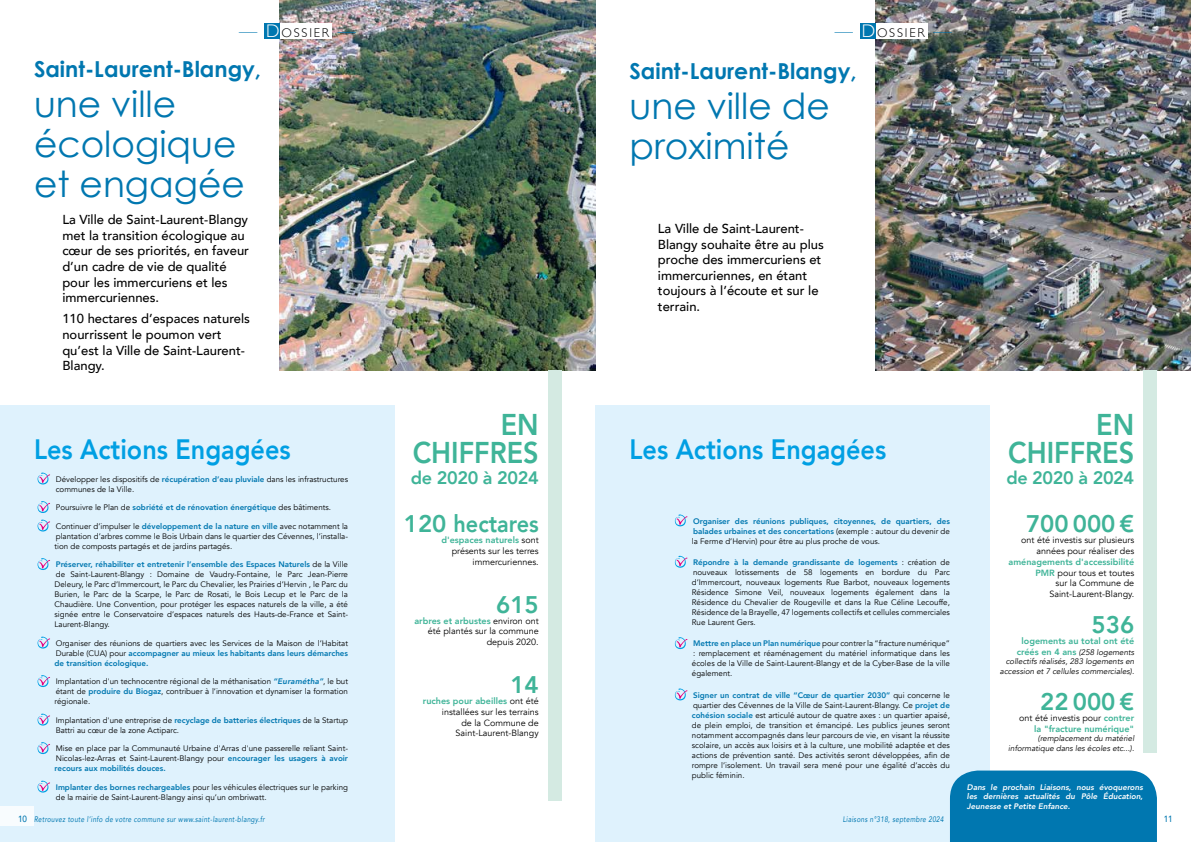
<style>
.page{position:relative;width:1191px;height:842px;background:#fff}
.page>*{position:absolute;margin:0;border:0;box-sizing:border-box;transform-origin:0 0}
.t1{font:36px/40px "Century Gothic";color:#0077b0}
.t2{font:800 30px/27.7px "Avenir";color:#3fb498;text-align:right;scale:.9 1}
.t3{font:800 28px "Avenir";color:#009fe3;scale:.9 1}
.t4{font:800 24px "Avenir";color:#3fb498}
.t5{font:700 22px "Century Gothic";color:#0077b0}
.t6{font:800 18px "Avenir";letter-spacing:-.02em;color:#3fb498}
.t7{font:500 13px/15.6px "Avenir";color:#000}
.t8{font:300 12.7px "Gill Sans";letter-spacing:.145em;color:#000}
.t9{font:9px/10.8px "Avenir";color:#000;text-align:right}
.t10{font:800 9px/10.8px "Avenir";color:#3fb498;text-align:right}
.t11{font:500 9px "Avenir";color:#0077b0;scale:.9 1}
.t12{font:8px/10px "Avenir";color:#000;text-align:justify}
.t13{font:800 8px/10px "Avenir";color:#0077b0;text-align:justify}
.t14{font:italic 8px/9.6px "Avenir";color:#000;text-align:right}
.t15{font:italic 800 8px/9.6px "Avenir";color:#fff;text-align:justify}
.t16{font:italic 8px "Avenir";letter-spacing:.05em;color:#0077b0;scale:.8 1}
.s1{font-size:18.2px;color:#0077b0}
.s2{font-size:18.2px;color:#fff}
.s3{font-weight:800;color:#3fb498}
.s4{font-weight:800;color:#0077b0}
.s5{font-weight:400;color:#000}
.s6{font-weight:800;font-style:italic;color:#0077b0}
.s7{font-weight:800;font-style:normal;font-size:9px;color:#3fb498}
.s8{font-weight:500;font-style:normal;font-size:9px}
</style>
<div class="page">
<img style="left:280px;top:0;width:315px;height:370px">
<img style="left:875px;top:0;width:316px;height:370px">
<div style="left:0;top:405px;width:394px;height:437px;background:#dff2fd"></div>
<div style="left:595px;top:405px;width:394px;height:437px;background:#dff2fd"></div>
<svg style="left:37px;top:472px;width:13px;height:13px"></svg>
<svg style="left:37px;top:501px;width:13px;height:12px"></svg>
<svg style="left:37px;top:519px;width:13px;height:13px"></svg>
<svg style="left:37px;top:558px;width:13px;height:12px"></svg>
<svg style="left:37px;top:636px;width:13px;height:13px"></svg>
<svg style="left:37px;top:675px;width:13px;height:12px"></svg>
<svg style="left:37px;top:713px;width:13px;height:13px"></svg>
<svg style="left:37px;top:742px;width:13px;height:12px"></svg>
<svg style="left:37px;top:780px;width:13px;height:13px"></svg>
<svg style="left:675px;top:514px;width:12px;height:13px"></svg>
<svg style="left:675px;top:556px;width:12px;height:12px"></svg>
<svg style="left:675px;top:637px;width:12px;height:12px"></svg>
<svg style="left:675px;top:688px;width:12px;height:13px"></svg>
<div style="left:547px;top:370px;width:14px;height:430px;background:#d4eae2"></div>
<div style="left:1143px;top:370px;width:14px;height:383px;background:#d4eae2"></div>
<div style="left:950px;top:770px;width:207px;height:72px;background:#0077b0"></div>
<div style="left:0;top:806px;width:34px;height:19px;background:#f8fcfe"></div>
<div style="left:264px;top:23px;width:68px;height:15px;background:#fff"></div>
<div style="left:860px;top:23px;width:67px;height:15px;background:#fff"></div>
<div style="left:264px;top:23px;width:16px;height:15px;background:#0077b0"></div>
<div style="left:860px;top:23px;width:15px;height:15px;background:#0077b0"></div>
<h3 class="t8" style="left:239px;top:23px;width:118px"><span class="s1">—</span> <span class="s2">D</span>OSSIER <span class="s1">—</span></h3>
<h3 class="t8" style="left:834px;top:23px;width:118px"><span class="s1">—</span> <span class="s2">D</span>OSSIER <span class="s1">—</span></h3>
<h3 class="t5" style="left:34px;top:55px;width:229px">Saint-Laurent-Blangy,</h3>
<h1 class="t1" style="left:34px;top:83px;width:212px">une ville écologique et engagée</h1>
<h3 class="t7" style="left:62px;top:211px;width:188px">La Ville de Saint-Laurent-Blangy met la transition écologique au cœur de ses priorités, en faveur d’un cadre de vie de qualité pour les immercuriens et les immercuriennes.</h3>
<h3 class="t7" style="left:62px;top:310px;width:189px">110 hectares d’espaces naturels nourrissent le poumon vert qu’est la Ville de Saint-Laurent-<br>Blangy.</h3>
<h3 class="t5" style="left:629px;top:57px;width:229px">Saint-Laurent-Blangy,</h3>
<h1 class="t1" style="left:629px;top:85px;width:202px">une ville de proximité</h1>
<h3 class="t7" style="left:658px;top:220px;width:167px">La Ville de Saint-Laurent-<br>Blangy souhaite être au plus proche des immercuriens et immercuriennes, en étant toujours à l’écoute et sur le terrain.</h3>
<h2 class="t2" style="left:413px;top:411px;width:142px">EN<br>CHIFFRES</h2>
<h3 class="t6" style="left:411px;top:464px;width:129px">de 2020 à 2024</h3>
<h3 class="t4" style="left:404px;top:505px;width:136px">120 hectares</h3>
<p class="t9" style="left:441px;top:535px;width:99px"><span class="s3">d'espaces naturels</span> sont présents sur les terres immercuriennes.</p>
<h3 class="t4" style="left:496px;top:586px;width:44px">615</h3>
<p class="t9" style="left:414px;top:615px;width:126px"><span class="s3">arbres et arbustes</span> environ ont été plantés sur la commune depuis 2020.</p>
<h3 class="t4" style="left:510px;top:666px;width:30px">14</h3>
<p class="t9" style="left:423px;top:696px;width:117px"><span class="s3">ruches pour abeilles</span> ont été installées sur les terrains<br>de la Commune de<br>Saint-Laurent-Blangy</p>
<h3 class="t3" style="left:34px;top:427px;width:287px">Les Actions Engagées</h3>
<h3 class="t3" style="left:629px;top:427px;width:287px">Les Actions Engagées</h3>
<p class="t12" style="left:56px;top:474px;width:294px">Développer les dispositifs de <span class="s4">récupération d’eau pluviale</span> dans les infrastructures communes de la Ville.</p>
<p class="t13" style="left:56px;top:502px;width:277px"><span class="s5">Poursuivre le Plan de</span> sobriété et de rénovation énergétique <span class="s5">des bâtiments.</span></p>
<p class="t12" style="left:55px;top:521px;width:295px">Continuer d’impulser le <span class="s4">développement de la nature en ville</span> avec notamment la plantation d’arbres comme le Bois Urbain dans le quartier des Cévennes, l’installa&shy;tion de composts partagés et de jardins partagés.</p>
<p class="t12" style="left:55px;top:560px;width:295px"><span class="s4">Préserver, réhabiliter et entretenir l’ensemble des Espaces Naturels</span> de la Ville de Saint-Laurent-Blangy : Domaine de Vaudry-Fontaine, le Parc Jean-Pierre Deleury, le Parc d’Immercourt, le Parc du Chevalier, les Prairies d’Hervin , le Parc du Burien, le Parc de la Scarpe, le Parc de Rosati, le Bois Lecup et le Parc de la Chaudière. Une Convention, pour protéger les espaces naturels de la ville, a été signée entre le Conservatoire d’espaces naturels des Hauts-de-France et Saint-Laurent-Blangy.</p>
<p class="t12" style="left:55px;top:638px;width:295px">Organiser des réunions de quartiers avec les Services de la Maison de l’Habitat Durable (CUA) pour <span class="s4">accompagner au mieux les habitants dans leurs démarches de transition écologique.</span></p>
<p class="t12" style="left:55px;top:677px;width:295px">Implantation d'un technocentre régional de la méthanisation <span class="s6">“Euramétha”</span>, le but étant de <span class="s4">produire du Biogaz</span>, contribuer à l’innovation et dynamiser la formation régionale.</p>
<p class="t12" style="left:56px;top:715px;width:294px">Implantation d'une entreprise de <span class="s4">recyclage de batteries électriques</span> de la Startup<br>Battri au cœur de la zone Actiparc.</p>
<p class="t12" style="left:55px;top:744px;width:295px">Mise en place par la Communauté Urbaine d'Arras d'une passerelle reliant Saint-Nicolas-lez-Arras et Saint-Laurent-Blangy pour <span class="s4">encourager les usagers à avoir recours aux mobilités douces.</span></p>
<p class="t12" style="left:56px;top:782px;width:294px"><span class="s4">Implanter des bornes rechargeables</span> pour les véhicules électriques sur le parking de la mairie de Saint-Laurent-Blangy ainsi qu’un ombriwatt.</p>
<p class="t13" style="left:692px;top:516px;width:259px">Organiser des réunions publiques, citoyennes, de quartiers, des balades urbaines et des concertations <span class="s5">(exemple : autour du devenir de la Ferme d’Hervin) pour être au plus proche de vous.</span></p>
<p class="t12" style="left:692px;top:557px;width:259px"><span class="s4">Répondre à la demande grandissante de logements</span> : création de nouveaux lotissements de 58 logements en bordure du Parc d’Immercourt, nouveaux logements Rue Barbot, nouveaux logements Résidence Simone Veil, nouveaux logements également dans la Résidence du Chevalier de Rougeville et dans la Rue Céline Lecouffe, Résidence de la Brayelle, 47 logements collectifs et cellules commerciales Rue Laurent Gers.</p>
<p class="t12" style="left:692px;top:639px;width:259px"><span class="s4">Mettre en place un Plan numérique</span> pour contrer la “fracture numérique” : remplacement et réaménagement du matériel informatique dans les écoles de la Ville de Saint-Laurent-Blangy et de la Cyber-Base de la ville également.</p>
<p class="t12" style="left:692px;top:690px;width:259px"><span class="s4">Signer un contrat de ville “Cœur de quartier 2030”</span> qui concerne le quartier des Cévennes de la Ville de Saint-Laurent-Blangy. Ce <span class="s4">projet de cohésion sociale</span> est articulé autour de quatre axes : un quartier apaisé, de plein emploi, de transition et émancipé. Les publics jeunes seront notamment accompagnés dans leur parcours de vie, en visant la réussite scolaire, un accès aux loisirs et à la culture, une mobilité adaptée et des actions de prévention santé. Des activités seront développées, afin de rompre l’isolement. Un travail sera mené pour une égalité d’accès du public féminin.</p>
<h2 class="t2" style="left:1008px;top:411px;width:142px">EN<br>CHIFFRES</h2>
<h3 class="t6" style="left:1006px;top:464px;width:129px">de 2020 à 2024</h3>
<h3 class="t4" style="left:1026px;top:505px;width:110px">700 000 €</h3>
<p class="t9" style="left:1021px;top:535px;width:114px">ont été investis sur plusieurs années pour réaliser des</p>
<p class="t9" style="left:1008px;top:556px;width:127px"><span class="s3">aménagements d'accessibilité<br>PMR</span> pour tous et toutes<br>sur la Commune de<br>Saint-Laurent-Blangy.</p>
<h3 class="t4" style="left:1091px;top:606px;width:44px">536</h3>
<p class="t10" style="left:1021px;top:635px;width:114px">logements au total ont été</p>
<p class="t14" style="left:1000px;top:647px;width:136px"><span class="s7">créés en 4 ans</span> (258 logements collectifs réalisés, 283 logements en accession et 7 cellules commerciales).</p>
<h3 class="t4" style="left:1040px;top:683px;width:95px">22 000 €</h3>
<p class="t10" style="left:1019px;top:712px;width:116px"><span class="s5">ont été investis pour</span> contrer la "fracture numérique"</p>
<p class="t14" style="left:1008px;top:734px;width:127px">(remplacement du matériel informatique dans les écoles etc...).</p>
<p class="t15" style="left:967px;top:782px;width:177px">Dans le prochain Liaisons, nous évoquerons les dernières actualités du Pôle Éducation, Jeunesse et Petite Enfance.</p>
<p class="t16" style="left:18px;top:814px;width:309px"><span class="s8">10</span> Retrouvez toute l’info de votre commune sur www.saint-laurent-blangy.fr</p>
<p class="t16" style="left:842px;top:814px;width:128px">Liaisons n°318, septembre 2024</p>
<p class="t11" style="left:1163px;top:811px;width:11px">11</p>
</div>
